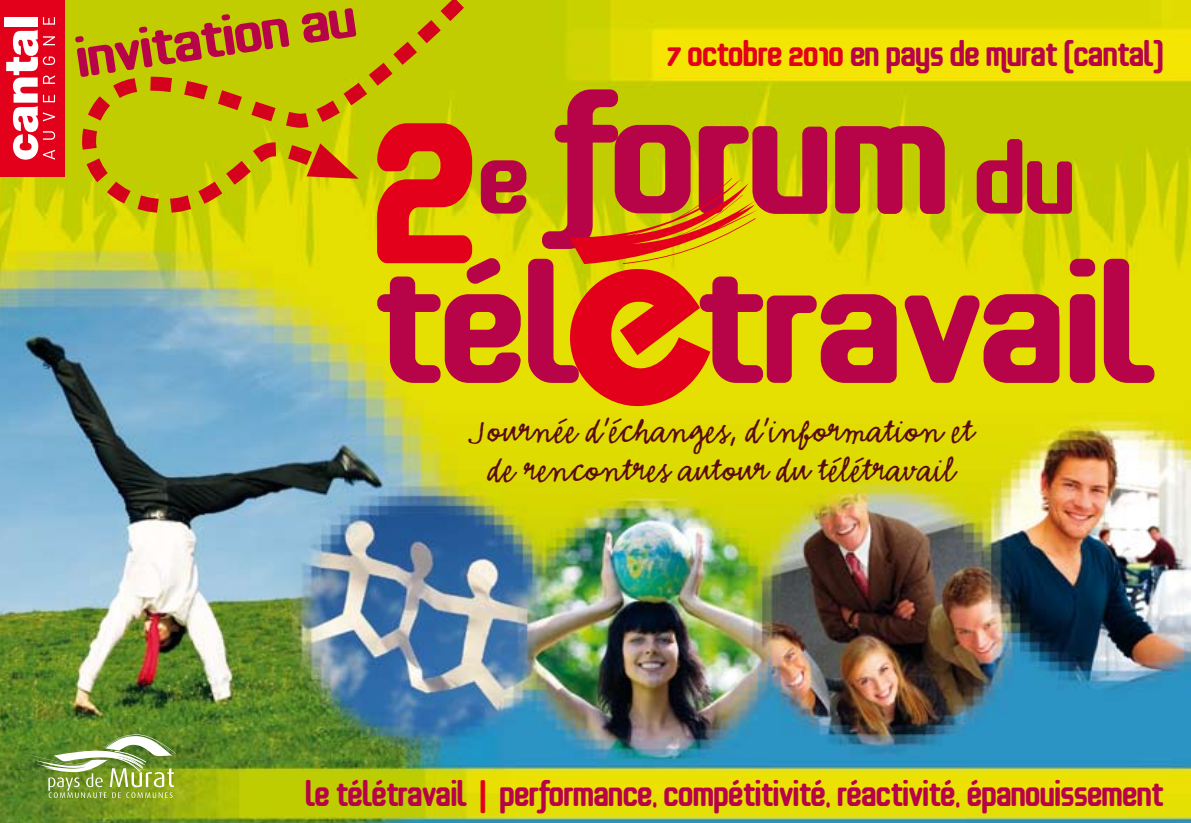
<style>
.page{position:relative;width:1191px;height:823px;background:#fff}
.page>*{position:absolute;margin:0;border:0;box-sizing:border-box;transform-origin:0 0}
.t1{font:52.4px "effortless";color:#b70347}
.t2{font:38px/39.4px "Emmascript MVB Std";color:#5c0b10;text-align:center}
.t3{font:33.6px "effortless";color:#b70347;scale:.83 1}
.s1{color:#e2001a}
</style>
<div class="page">
<img style="left:0;top:0;width:1191px;height:822px">
<svg style="left:502px;top:89px;width:570px;height:160px;fill:#c1cd00"></svg>
<svg style="left:377px;top:258px;width:777px;height:124px"></svg>
<svg style="left:568px;top:178px;width:190px;height:229px"></svg>
<svg style="left:31px;top:734px;width:145px;height:63px"></svg>
<div style="left:0;top:0;width:64px;height:177px;background:#e2001a"></div>
<div style="left:4px;top:17px;width:34px;height:9px;background:#fff"></div>
<svg style="left:6px;top:17px;width:49px;height:143px"></svg>
<svg style="left:76px;top:0;width:435px;height:216px"></svg>
<svg style="left:79px;top:0;width:423px;height:263px"></svg>
<h1 class="t1" style="left:74px;top:38px;width:283px;rotate:-9deg">invitation au</h1>
<p class="t3" style="left:668px;top:40px;width:599px"><span class="s1">7 octobre 2010</span> en pays de Murat (cantal)</p>
<p class="t2" style="left:470px;top:412px;width:505px">Journée d’échanges, d’information et de rencontres autour du télétravail</p>
<p class="t3" style="left:306px;top:778px;width:1035px">le télétravail <span class="s1">|</span> performance, compétitivité, réactivité, épanouissement</p>
</div>
